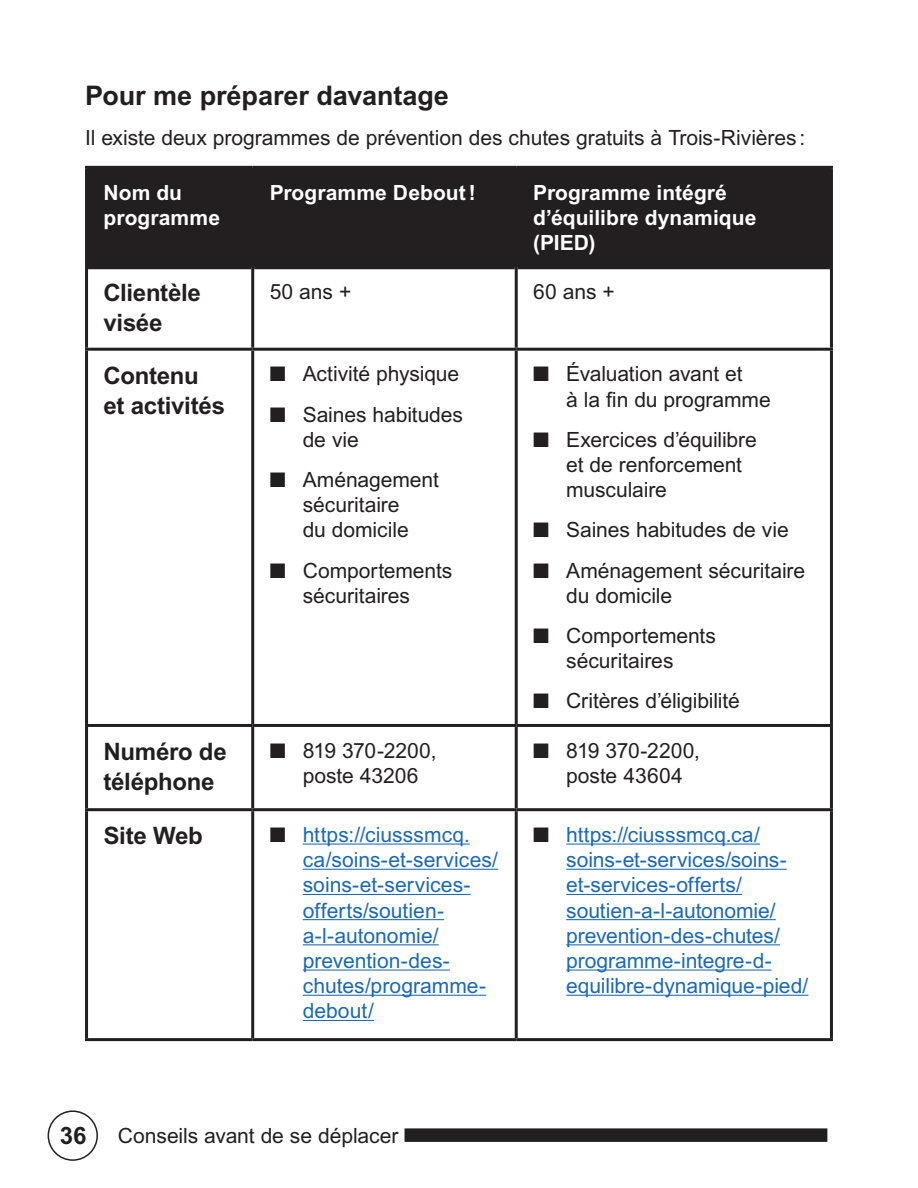
<style>
.page{position:relative;width:918px;height:1188px;background:#fff}
.page>*{position:absolute;margin:0;border:0;box-sizing:border-box;transform-origin:0 0}
.t1{font:700 27px "Arial MT Std";color:#231f20}
.t2{font:700 24px/30px "Arial MT Std";letter-spacing:-.015em;color:#231f20}
.t3{font:21px/25.2px "Arial MT Std";letter-spacing:-.005em;color:#231f20}
.t4{font:21px/25.2px "Arial MT Std";color:#1b69b4}
.t5{font:700 21px/25.2px "Arial MT Std";letter-spacing:.005em;color:#fff}
.s1{color:#231f20}
</style>
<div class="page">
<div style="left:48px;top:1110px;width:50px;height:51px;border:2px solid #231f20;border-radius:50%"></div>
<div style="left:405px;top:1128px;width:422px;height:14px;background:#231f20"></div>
<div style="left:88px;top:169px;width:742px;height:96px;background:#231f20"></div>
<hr style="left:85px;top:348px;width:168px;height:3px;background:#231f20">
<hr style="left:253px;top:348px;width:263px;height:3px;background:#231f20">
<hr style="left:516px;top:348px;width:317px;height:3px;background:#231f20">
<hr style="left:85px;top:724px;width:168px;height:3px;background:#231f20">
<hr style="left:253px;top:724px;width:263px;height:3px;background:#231f20">
<hr style="left:516px;top:724px;width:317px;height:3px;background:#231f20">
<hr style="left:85px;top:808px;width:168px;height:3px;background:#231f20">
<hr style="left:253px;top:808px;width:263px;height:3px;background:#231f20">
<hr style="left:516px;top:808px;width:317px;height:3px;background:#231f20">
<hr style="left:85px;top:1038px;width:168px;height:3px;background:#231f20">
<hr style="left:253px;top:1038px;width:263px;height:3px;background:#231f20">
<hr style="left:516px;top:1038px;width:317px;height:3px;background:#231f20">
<hr style="left:88px;top:265px;width:163px;height:4px;background:#231f20">
<hr style="left:254px;top:265px;width:261px;height:4px;background:#231f20">
<hr style="left:518px;top:265px;width:312px;height:4px;background:#231f20">
<hr style="left:85px;top:166px;width:168px;height:3px;background:#231f20">
<hr style="left:85px;top:169px;width:3px;height:98px;background:#231f20">
<hr style="left:253px;top:166px;width:263px;height:3px;background:#231f20">
<hr style="left:251px;top:169px;width:3px;height:98px;background:#231f20">
<hr style="left:516px;top:166px;width:317px;height:3px;background:#231f20">
<hr style="left:515px;top:169px;width:3px;height:98px;background:#231f20">
<hr style="left:830px;top:169px;width:3px;height:98px;background:#231f20">
<hr style="left:85px;top:267px;width:3px;height:81px;background:#231f20">
<hr style="left:251px;top:267px;width:3px;height:81px;background:#231f20">
<hr style="left:515px;top:267px;width:3px;height:81px;background:#231f20">
<hr style="left:830px;top:267px;width:3px;height:81px;background:#231f20">
<hr style="left:85px;top:351px;width:3px;height:373px;background:#231f20">
<hr style="left:251px;top:351px;width:3px;height:373px;background:#231f20">
<hr style="left:515px;top:351px;width:3px;height:373px;background:#231f20">
<hr style="left:830px;top:351px;width:3px;height:373px;background:#231f20">
<hr style="left:85px;top:727px;width:3px;height:81px;background:#231f20">
<hr style="left:251px;top:727px;width:3px;height:81px;background:#231f20">
<hr style="left:515px;top:727px;width:3px;height:81px;background:#231f20">
<hr style="left:830px;top:727px;width:3px;height:81px;background:#231f20">
<hr style="left:85px;top:811px;width:3px;height:227px;background:#231f20">
<hr style="left:251px;top:811px;width:3px;height:227px;background:#231f20">
<hr style="left:515px;top:811px;width:3px;height:227px;background:#231f20">
<hr style="left:830px;top:811px;width:3px;height:227px;background:#231f20">
<hr style="left:303px;top:844px;width:167px;height:1px;background:#1b69b4">
<hr style="left:303px;top:869px;width:195px;height:1px;background:#1b69b4">
<hr style="left:303px;top:894px;width:168px;height:1px;background:#1b69b4">
<hr style="left:303px;top:919px;width:141px;height:1px;background:#1b69b4">
<hr style="left:303px;top:944px;width:136px;height:1px;background:#1b69b4">
<hr style="left:303px;top:970px;width:147px;height:1px;background:#1b69b4">
<hr style="left:303px;top:995px;width:183px;height:1px;background:#1b69b4">
<hr style="left:303px;top:1020px;width:71px;height:1px;background:#1b69b4">
<hr style="left:566px;top:844px;width:194px;height:1px;background:#1b69b4">
<hr style="left:566px;top:869px;width:221px;height:1px;background:#1b69b4">
<hr style="left:566px;top:894px;width:176px;height:1px;background:#1b69b4">
<hr style="left:566px;top:919px;width:210px;height:1px;background:#1b69b4">
<hr style="left:566px;top:944px;width:214px;height:1px;background:#1b69b4">
<hr style="left:566px;top:970px;width:206px;height:1px;background:#1b69b4">
<hr style="left:566px;top:995px;width:242px;height:1px;background:#1b69b4">
<p class="t1" style="left:85px;top:79px;width:365px">Pour me préparer davantage</p>
<p class="t3" style="left:85px;top:125px;width:722px">Il existe deux programmes de prévention des chutes gratuits à Trois-Rivières :</p>
<p class="t5" style="left:104px;top:179px;width:118px">Nom du programme</p>
<p class="t5" style="left:270px;top:179px;width:207px">Programme Debout!</p>
<p class="t5" style="left:533px;top:179px;width:225px">Programme intégré d’équilibre dynamique (PIED)</p>
<p class="t2" style="left:104px;top:278px;width:99px">Clientèle visée</p>
<p class="t3" style="left:270px;top:279px;width:83px">50 ans +</p>
<p class="t3" style="left:533px;top:279px;width:83px">60 ans +</p>
<p class="t2" style="left:104px;top:360px;width:123px">Contenu et activités</p>
<p class="t3" style="left:270px;top:361px;width:191px">■ Activité physique</p>
<p class="t3" style="left:566px;top:361px;width:206px;text-indent:-33px">■ Évaluation avant et<br>à la fin du programme</p>
<p class="t3" style="left:566px;top:427px;width:192px;text-indent:-33px">■ Exercices d’équilibre et de renforcement musculaire</p>
<p class="t3" style="left:533px;top:517px;width:257px">■ Saines habitudes de vie</p>
<p class="t3" style="left:566px;top:558px;width:240px;text-indent:-33px">■ Aménagement sécuritaire du domicile</p>
<p class="t3" style="left:533px;top:623px;width:184px;text-align:center">■ Comportements sécuritaires</p>
<p class="t3" style="left:533px;top:688px;width:208px">■ Critères d’éligibilité</p>
<p class="t3" style="left:303px;top:402px;width:162px;text-indent:-33px">■ Saines habitudes de vie</p>
<p class="t3" style="left:270px;top:467px;width:171px;text-align:center">■ Aménagement sécuritaire<br>du domicile</p>
<p class="t3" style="left:270px;top:558px;width:184px;text-align:center">■ Comportements sécuritaires</p>
<p class="t2" style="left:104px;top:736px;width:125px">Numéro de téléphone</p>
<p class="t3" style="left:303px;top:738px;width:135px;text-indent:-33px">■ 819 370-2200, poste 43206</p>
<p class="t3" style="left:566px;top:738px;width:135px;text-indent:-33px">■ 819 370-2200, poste 43604</p>
<p class="t2" style="left:104px;top:820px;width:101px">Site Web</p>
<p class="t4" style="left:303px;top:822px;width:197px;text-indent:-33px"><span class="s1">■</span> https://ciusssmcq. ca/soins-et-services/ soins-et-services&shy;offerts/soutien&shy;a-l-autonomie/ prevention-des&shy;chutes/programme&shy;debout/</p>
<p class="t4" style="left:566px;top:822px;width:244px;text-indent:-33px"><span class="s1">■</span> https://ciusssmcq.ca/ soins-et-services/soins&shy;et-services-offerts/ soutien-a-l-autonomie/ prevention-des-chutes/ programme-integre-d&shy;equilibre-dynamique-pied/</p>
<p class="t2" style="left:60px;top:1121px;width:28px">36</p>
<p class="t3" style="left:118px;top:1123px;width:282px">Conseils avant de se déplacer</p>
</div>
